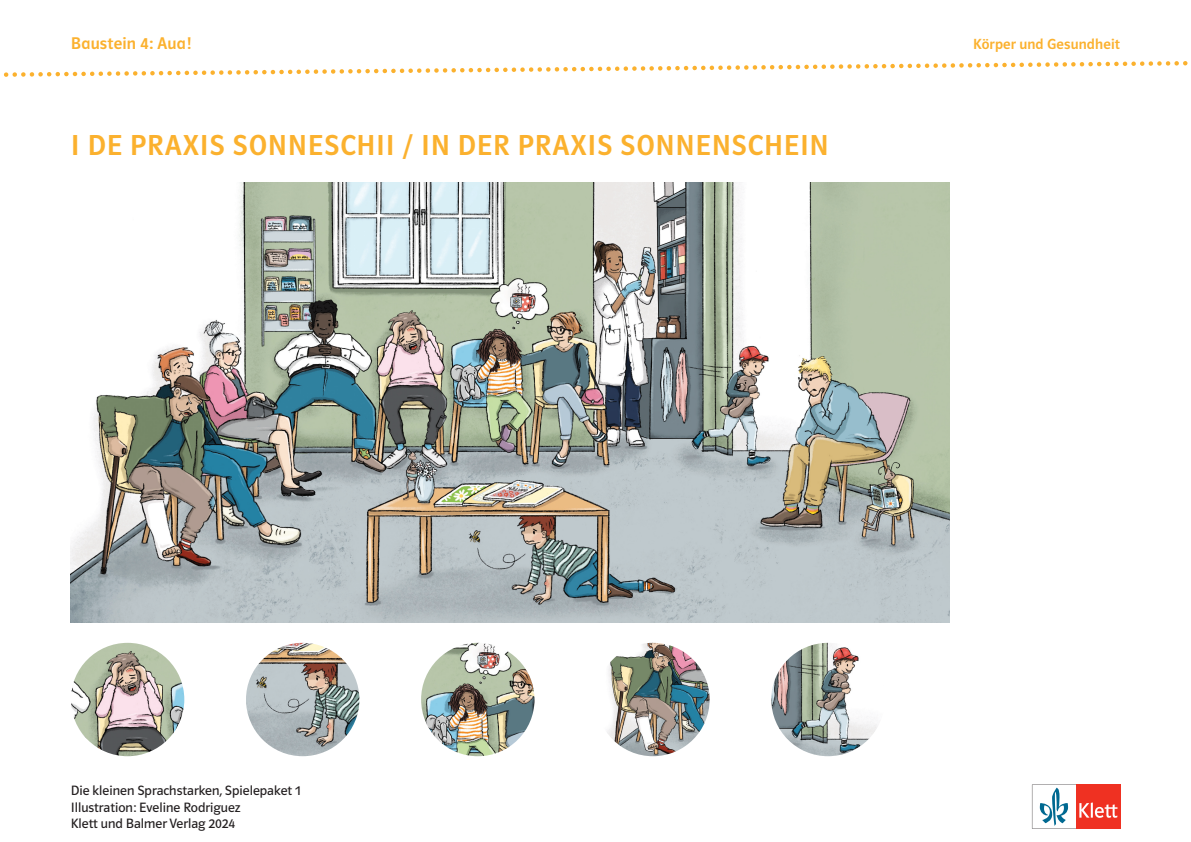
<style>
.page{position:relative;width:1191px;height:842px;background:#fff}
.page>*{position:absolute;margin:0;border:0;box-sizing:border-box;transform-origin:0 0}
.t1{font:500 29px "Polo CEF";letter-spacing:.035em;color:#fbb12e}
.t2{font:500 17px "Polo CEF";letter-spacing:.01em;color:#fbb12e}
.t3{font:500 14.8px "Polo CEF";letter-spacing:.01em;color:#fbb12e}
.t4{font:14px/16.8px "Polo 22 K Klett 01";color:#231f20}
</style>
<div class="page">
<svg style="left:3px;top:71px;width:589px;height:6px"></svg>
<div style="left:1076px;top:784px;width:44px;height:45px;background:#ef3122"></div>
<svg style="left:1032px;top:785px;width:86px;height:44px"></svg>
<img style="left:71px;top:183px;width:878px;height:439px">
<img style="left:71px;top:643px;width:113px;height:113px;border-radius:57px">
<img style="left:246px;top:643px;width:113px;height:113px;border-radius:57px">
<img style="left:421px;top:643px;width:113px;height:113px;border-radius:57px">
<img style="left:596px;top:643px;width:113px;height:113px;border-radius:57px">
<img style="left:771px;top:643px;width:113px;height:113px;border-radius:57px">
<p class="t2" style="left:71px;top:33px;width:122px">Baustein 4: Aua!</p>
<p class="t3" style="left:973px;top:36px;width:148px">Körper und Gesundheit</p>
<h1 class="t1" style="left:71px;top:128px;width:759px">I DE PRAXIS SONNESCHII / IN DER PRAXIS SONNENSCHEIN</h1>
<p class="t4" style="left:71px;top:782px;width:231px">Die kleinen Sprachstarken, Spielepaket 1<br>Illustration: Eveline Rodriguez<br>Klett und Balmer Verlag 2024</p>
</div>
